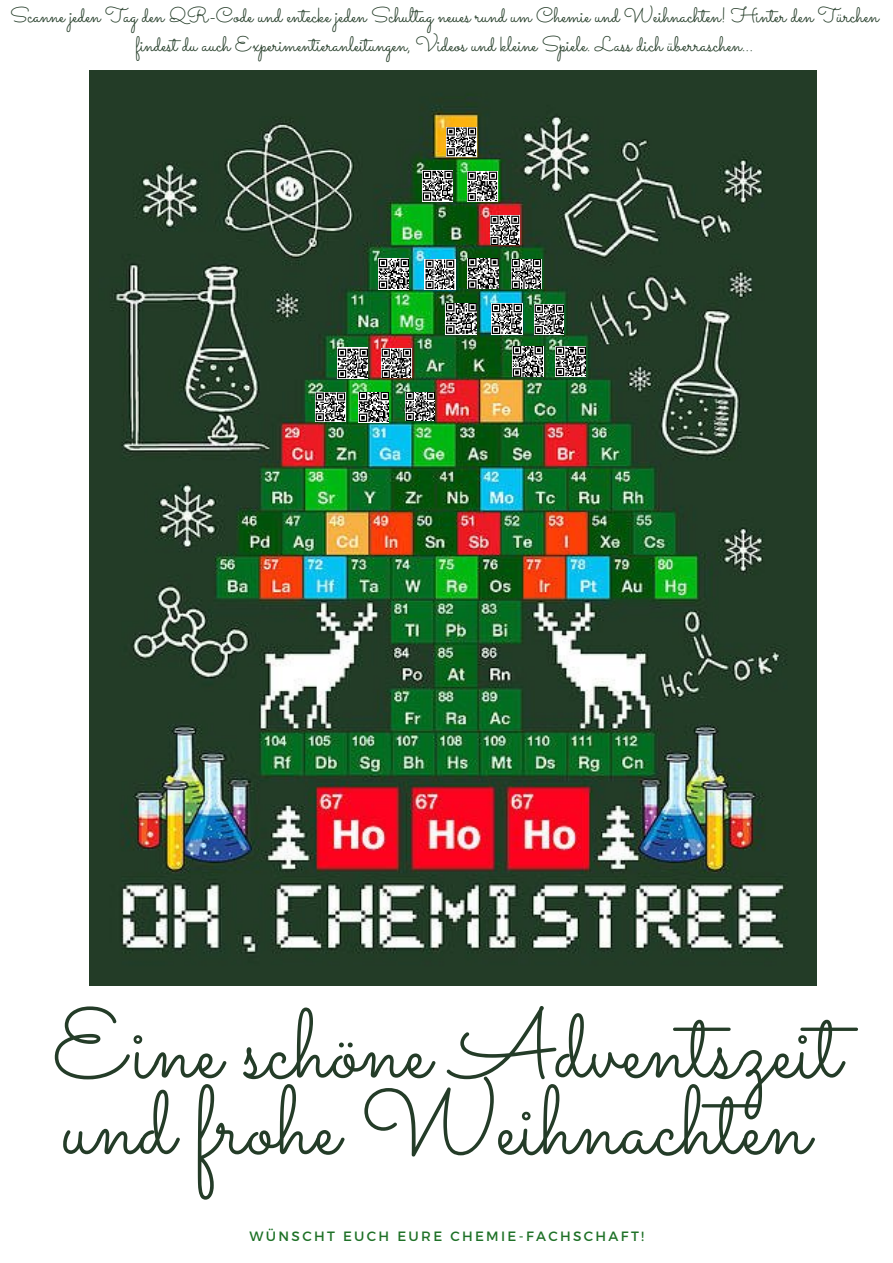
<style>
.page{position:relative;width:893px;height:1263px;background:#fff}
.page>*{position:absolute;margin:0;border:0;box-sizing:border-box;transform-origin:0 0}
.t1{font:97.35px/76.5px "Sacramento";color:#243c28}
.t2{font:21px/29.2px "Sacramento";color:#243c28;text-align:center}
.t3{font:13.5px "Montserrat";letter-spacing:.17em;color:#1e7127}
</style>
<div class="page">
<img style="left:89px;top:71px;width:727px;height:914px">
<img style="left:447px;top:128px;width:29px;height:29px">
<img style="left:422px;top:171px;width:31px;height:30px">
<img style="left:467px;top:171px;width:30px;height:30px">
<img style="left:490px;top:216px;width:29px;height:29px">
<img style="left:378px;top:258px;width:31px;height:31px">
<img style="left:425px;top:259px;width:30px;height:30px">
<img style="left:467px;top:258px;width:31px;height:31px">
<img style="left:511px;top:259px;width:30px;height:29px">
<img style="left:446px;top:303px;width:30px;height:31px">
<img style="left:492px;top:304px;width:30px;height:30px">
<img style="left:534px;top:305px;width:30px;height:29px">
<img style="left:337px;top:348px;width:30px;height:30px">
<img style="left:382px;top:349px;width:29px;height:29px">
<img style="left:513px;top:346px;width:30px;height:31px">
<img style="left:555px;top:346px;width:31px;height:31px">
<img style="left:316px;top:392px;width:29px;height:30px">
<img style="left:359px;top:392px;width:29px;height:30px">
<img style="left:406px;top:392px;width:28px;height:29px">
<p class="t2" style="left:10px;top:0;width:870px">Scanne jeden Tag den QR-Code und entecke jeden Schultag neues rund um Chemie und Weihnachten! Hinter den Türchen findest du auch Experimentieranleitungen, Videos und kleine Spiele. Lass dich überraschen...</p>
<p class="t1" style="left:52px;top:1005px;width:790px">Eine schöne Adventszeit und frohe Weihnachten</p>
<p class="t3" style="left:250px;top:1228px;width:396px">WÜNSCHT EUCH EURE CHEMIE-FACHSCHAFT!</p>
</div>
